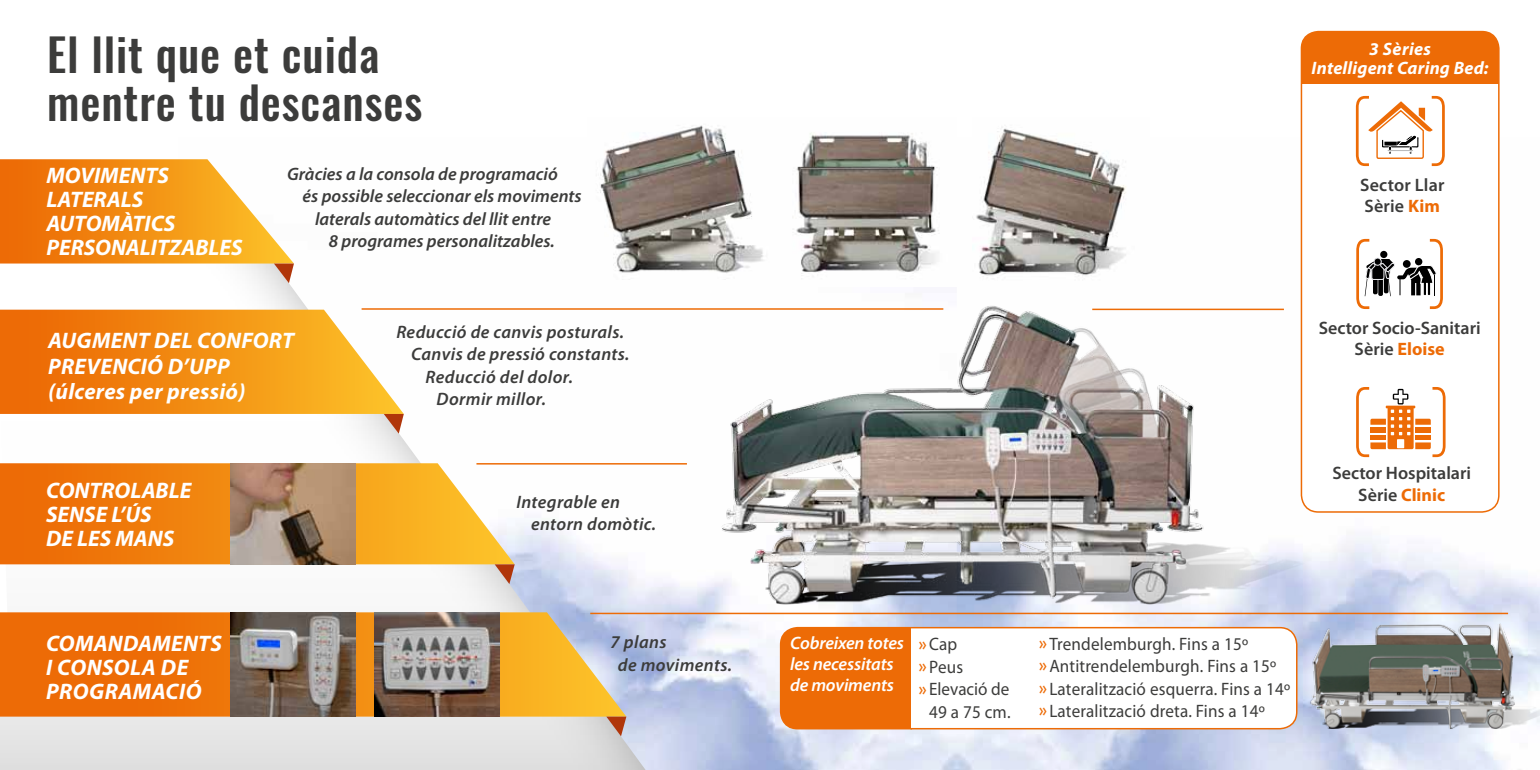
<style>
.page{position:relative;width:1540px;height:770px;background:#fff}
.page>*{position:absolute;margin:0;border:0;box-sizing:border-box;transform-origin:0 0}
.t1{font:200 66.6px "Exo";color:#ed6b06}
.t2{font:500 45px/48px "Oswald";letter-spacing:.02em;color:#3c3c3b}
.t3{font:italic 700 22.5px/24px "Myriad Pro";letter-spacing:.005em;color:#fff}
.t4{font:italic 600 18px/22.5px "Myriad Pro";letter-spacing:.005em;color:#3c3c3b}
.t5{font:18px/22.5px "Myriad Pro";letter-spacing:.01em;color:#3c3c3b;scale:.95 1}
.t6{font:600 18px/21px "Myriad Pro";color:#3c3c3b;text-align:center}
.t7{font:italic 600 18px/21px "Myriad Pro";letter-spacing:-.01em;color:#fff}
.t8{font:italic 700 18px/19.5px "Myriad Pro";letter-spacing:.01em;color:#fff;text-align:center}
.s1{font-weight:700;color:#ed6b06}
.s2{font-family:"Avenir";font-weight:500;color:#ed6b06}
</style>
<div class="page">
<img style="left:645px;top:137px;width:894px;height:633px">
<img style="left:1306px;top:613px;width:233px;height:125px">
<img style="left:697px;top:290px;width:608px;height:341px">
<img style="left:972px;top:127px;width:177px;height:158px">
<img style="left:775px;top:133px;width:181px;height:153px">
<img style="left:602px;top:125px;width:174px;height:154px">
<img style="left:0;top:168px;width:645px;height:602px">
<svg style="left:0;top:159px;width:294px;height:124px"></svg>
<svg style="left:0;top:310px;width:404px;height:123px"></svg>
<svg style="left:0;top:463px;width:514px;height:101px;background:#f39629"></svg>
<svg style="left:494px;top:564px;width:20px;height:20px"></svg>
<svg style="left:0;top:612px;width:626px;height:104px;background:#e98826"></svg>
<svg style="left:606px;top:716px;width:20px;height:20px"></svg>
<img style="left:375px;top:612px;width:124px;height:104px">
<img style="left:230px;top:612px;width:125px;height:104px">
<img style="left:230px;top:463px;width:125px;height:101px">
<div style="left:1301px;top:32px;width:197px;height:480px;background:#fff;border-radius:17px"></div>
<div style="left:1301px;top:32px;width:197px;height:52px;background:#ed6b06"></div>
<div style="left:1300px;top:31px;width:199px;height:481px;border:2px solid #ed6b06;border-radius:17px"></div>
<svg style="left:1368px;top:101px;width:64px;height:58px"></svg>
<svg style="left:1370px;top:389px;width:60px;height:60px"></svg>
<svg style="left:1379px;top:251px;width:8px;height:7px"></svg>
<svg style="left:1364px;top:258px;width:72px;height:38px"></svg>
<hr style="left:590px;top:612px;width:917px;height:2px;background:#ed6b06">
<hr style="left:476px;top:463px;width:211px;height:1px;background:#ed6b06">
<hr style="left:361px;top:308px;width:582px;height:2px;background:#ed6b06">
<hr style="left:1092px;top:308px;width:191px;height:2px;background:#ed6b06">
<div style="left:780px;top:627px;width:516px;height:101px;background:#fff;border-radius:17px"></div>
<div style="left:780px;top:627px;width:130px;height:101px;background:#ed6b06"></div>
<div style="left:779px;top:627px;width:518px;height:102px;border:2px solid #ed6b06;border-radius:17px"></div>
<h2 class="t2" style="left:47px;top:32px;width:377px">El llit que et cuida mentre tu descanses</h2>
<p class="t3" style="left:46px;top:163px;width:198px">MOVIMENTS<br>LATERALS<br>AUTOMÀTICS<br>PERSONALITZABLES</p>
<p class="t4" style="left:287px;top:162px;width:272px">Gràcies a la consola de programació</p>
<p class="t4" style="left:302px;top:184px;width:281px">és possible seleccionar els moviments</p>
<p class="t4" style="left:315px;top:207px;width:238px">laterals automàtics del llit entre</p>
<p class="t4" style="left:329px;top:229px;width:227px">8 programes personalitzables.</p>
<p class="t3" style="left:48px;top:327px;width:247px;line-height:25.5px">AUGMENT DEL CONFORT<br>PREVENCIÓ D’UPP (úlceres per pressió)</p>
<p class="t4" style="left:396px;top:320px;width:229px">Reducció de canvis posturals.</p>
<p class="t4" style="left:411px;top:342px;width:220px">Canvis de pressió constants.</p>
<p class="t4" style="left:425px;top:365px;width:149px">Reducció del dolor.</p>
<p class="t4" style="left:436px;top:387px;width:111px">Dormir millor.</p>
<p class="t3" style="left:46px;top:478px;width:147px">CONTROLABLE<br>SENSE L’ÚS<br>DE LES MANS</p>
<p class="t3" style="left:46px;top:631px;width:177px">COMANDAMENTS<br>I CONSOLA DE<br>PROGRAMACIÓ</p>
<p class="t4" style="left:531px;top:490px;width:127px;text-indent:-15px">Integrable en entorn domòtic.</p>
<p class="t4" style="left:618px;top:630px;width:116px;text-indent:-7px">7 plans<br>de moviments.</p>
<p class="t8" style="left:1311px;top:39px;width:178px">3 Sèries<br>Intelligent Caring Bed:</p>
<h1 class="t1" style="left:1348px;top:85px;width:104px">[ ]</h1>
<p class="t6" style="left:1359px;top:174px;width:86px;text-align:left">Sector Llar<br>Sèrie <span class="s1">Kim</span></p>
<h1 class="t1" style="left:1349px;top:228px;width:102px">[ ]</h1>
<p class="t6" style="left:1318px;top:316px;width:163px">Sector Socio-Sanitari<br>Sèrie <span class="s1">Eloise</span></p>
<h1 class="t1" style="left:1348px;top:376px;width:105px">[ ]</h1>
<p class="t6" style="left:1332px;top:462px;width:140px">Sector Hospitalari<br>Sèrie <span class="s1">Clinic</span></p>
<p class="t7" style="left:790px;top:632px;width:115px">Cobreixen totes les necessitats de moviments</p>
<p class="t5" style="left:1038px;top:632px;width:266px"><span class="s2">»</span>Trendelemburgh. Fins a 15º <span class="s2">»</span>Antitrendelemburgh. Fins a 15º <span class="s2">»</span>Lateralització esquerra. Fins a 14º <span class="s2">»</span>Lateralització dreta. Fins a 14º</p>
<p class="t5" style="left:918px;top:632px;width:42px"><span class="s2">»</span>Cap</p>
<p class="t5" style="left:918px;top:655px;width:48px"><span class="s2">»</span>Peus</p>
<p class="t5" style="left:918px;top:677px;width:97px"><span class="s2">»</span>Elevació de</p>
<p class="t5" style="left:929px;top:700px;width:87px">49 a 75 cm.</p>
</div>
